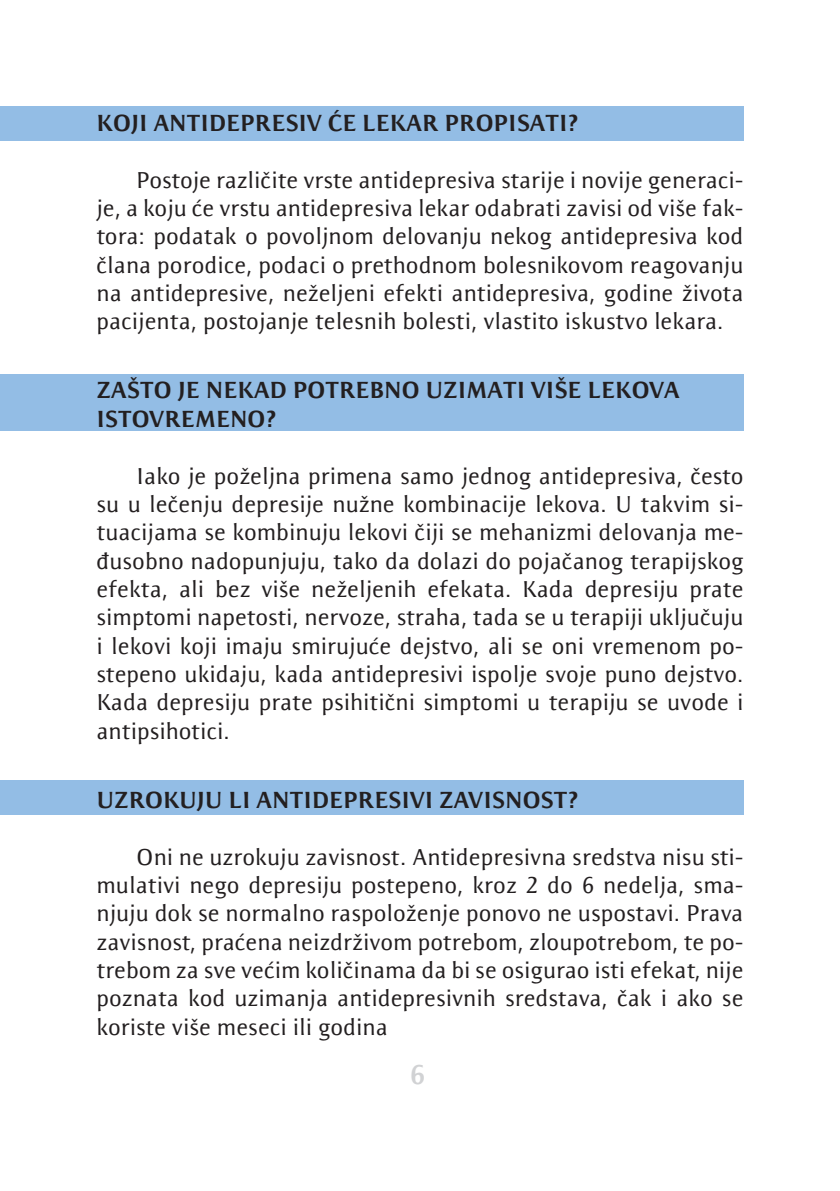
<style>
.page{position:relative;width:840px;height:1191px;background:#fff}
.page>*{position:absolute;margin:0;border:0;box-sizing:border-box;transform-origin:0 0}
.t1{font:700 28px "Resavska BG Sans";color:#d1d2d4}
.t2{font:700 24px/28.8px "Resavska BG Sans";color:#231f20}
.t3{font:23.6px/28.4px "Resavska BG Sans";color:#231f20;text-align:justify}
</style>
<div class="page">
<div style="left:0;top:780px;width:743px;height:34px;background:#93bde5"></div>
<div style="left:0;top:374px;width:743px;height:57px;background:#93bde5"></div>
<div style="left:0;top:106px;width:743px;height:34px;background:#93bde5"></div>
<p class="t2" style="left:96px;top:108px;width:484px">KOJI ANTIDEPRESIV ĆE LEKAR PROPISATI?</p>
<p class="t3" style="left:96px;top:165px;width:648px;text-indent:40px">Postoje različite vrste antidepresiva starije i novije generaci&shy;je, a koju će vrstu antidepresiva lekar odabrati zavisi od više fak&shy;tora: podatak o povoljnom delovanju nekog antidepresiva kod člana porodice, podaci o prethodnom bolesnikovom reagovanju na antidepresive, neželjeni efekti antidepresiva, godine života pacijenta, postojanje telesnih bolesti, vlastito iskustvo lekara.</p>
<p class="t2" style="left:96px;top:376px;width:584px">ZAŠTO JE NEKAD POTREBNO UZIMATI VIŠE LEKOVA<br>ISTOVREMENO?</p>
<p class="t3" style="left:96px;top:462px;width:648px;text-indent:40px">Iako je poželjna primena samo jednog antidepresiva, često su u lečenju depresije nužne kombinacije lekova. U takvim si&shy;tuacijama se kombinuju lekovi čiji se mehanizmi delovanja me&shy;đusobno nadopunjuju, tako da dolazi do pojačanog terapijskog efekta, ali bez više neželjenih efekata. Kada depresiju prate simptomi napetosti, nervoze, straha, tada se u terapiji uključuju i lekovi koji imaju smirujuće dejstvo, ali se oni vremenom po&shy;stepeno ukidaju, kada antidepresivi ispolje svoje puno dejstvo.<br>Kada depresiju prate psihitični simptomi u terapiju se uvode i antipsihotici.</p>
<p class="t2" style="left:96px;top:785px;width:484px">UZROKUJU LI ANTIDEPRESIVI ZAVISNOST?</p>
<p class="t3" style="left:96px;top:842px;width:648px;text-indent:40px">Oni ne uzrokuju zavisnost. Antidepresivna sredstva nisu sti&shy;mulativi nego depresiju postepeno, kroz 2 do 6 nedelja, sma&shy;njuju dok se normalno raspoloženje ponovo ne uspostavi. Prava zavisnost, praćena neizdrživom potrebom, zloupotrebom, te po&shy;trebom za sve većim količinama da bi se osigurao isti efekat, nije poznata kod uzimanja antidepresivnih sredstava, čak i ako se koriste više meseci ili godina</p>
<p class="t1" style="left:409px;top:1058px;width:17px">6</p>
</div>
